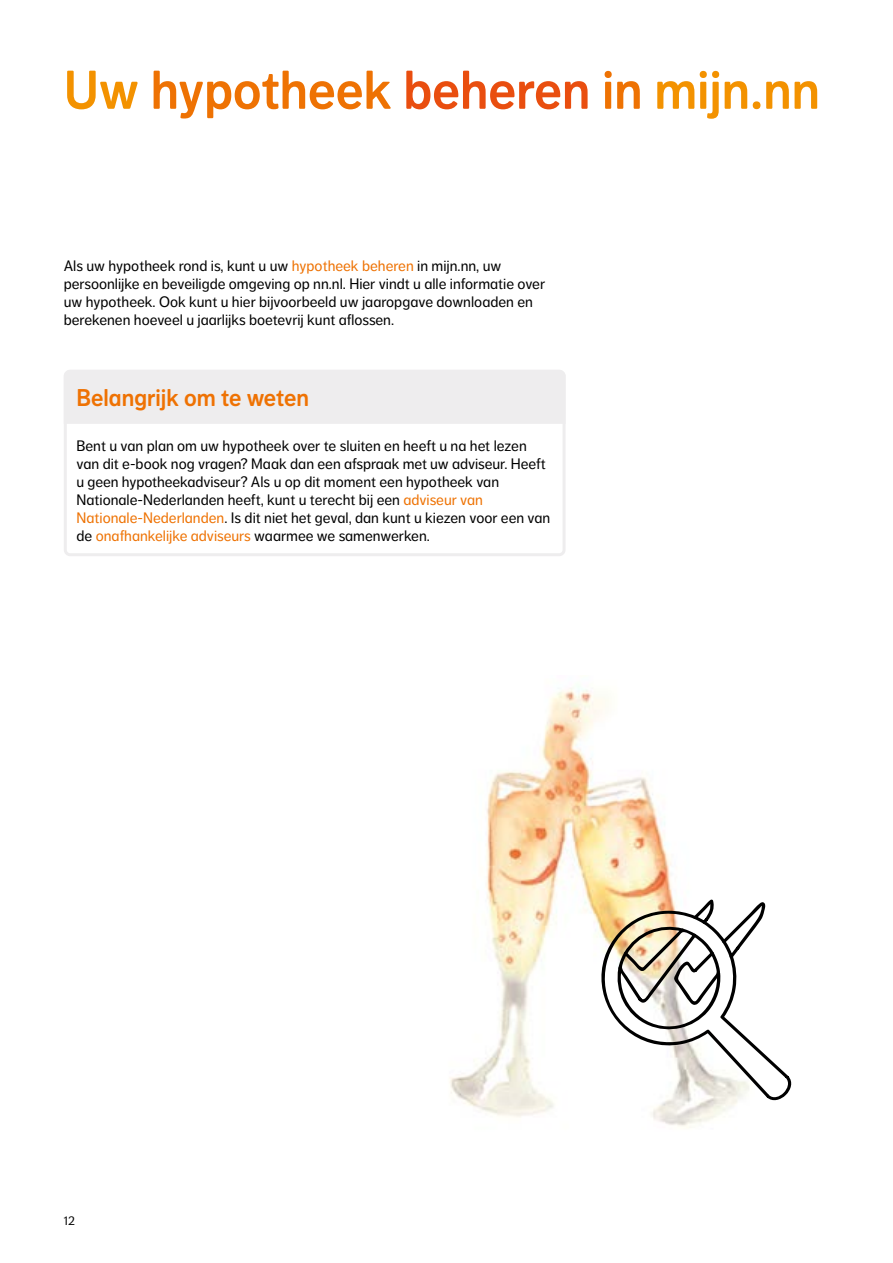
<style>
.page{position:relative;width:893px;height:1263px;background:#fff}
.page>*{position:absolute;margin:0;border:0;box-sizing:border-box;transform-origin:0 0}
.t1{font:54px "NN Dagny Display";color:#ee7203}
.t2{font:24px "NN Dagny Display";color:#ee7203}
.t3{font:15px/18px "NN Dagny Text";color:#000}
.t4{font:12.75px "NN Dagny Text";color:#000}
.s1{color:#f39200}
.s2{color:#e94e0f}
.s3{color:#ee7203}
</style>
<div class="page">
<div style="left:64px;top:370px;width:502px;height:186px;border:3px solid #eeedee;border-radius:5px"></div>
<div style="left:64px;top:370px;width:502px;height:54px;background:#eeedee"></div>
<img style="left:450px;top:686px;width:288px;height:442px">
<svg style="left:601px;top:900px;width:190px;height:200px"></svg>
<h1 class="t1" style="left:64px;top:58px;width:758px"><span class="s1">Uw</span> hypotheek <span class="s2">beheren</span> in <span class="s1">mijn.nn</span></h1>
<p class="t3" style="left:64px;top:257px;width:483px">Als uw hypotheek rond is, kunt u uw <span class="s3">hypotheek beheren</span> in mijn.nn, uw persoonlijke en beveiligde omgeving op nn.nl. Hier vindt u alle informatie over uw hypotheek. Ook kunt u hier bijvoorbeeld uw jaaropgave downloaden en berekenen hoeveel u jaarlijks boetevrij kunt aflossen.</p>
<h2 class="t2" style="left:77px;top:383px;width:234px">Belangrijk om te weten</h2>
<p class="t3" style="left:77px;top:437px;width:475px">Bent u van plan om uw hypotheek over te sluiten en heeft u na het lezen van dit e-book nog vragen? Maak dan een afspraak met uw adviseur. Heeft u geen hypotheekadviseur? Als u op dit moment een hypotheek van Nationale-Nederlanden heeft, kunt u terecht bij een <span class="s3">adviseur van Nationale-Nederlanden</span>. Is dit niet het geval, dan kunt u kiezen voor een van de <span class="s3">onafhankelijke adviseurs</span> waarmee we samenwerken.</p>
<p class="t4" style="left:64px;top:1213px;width:13px">12</p>
</div>
